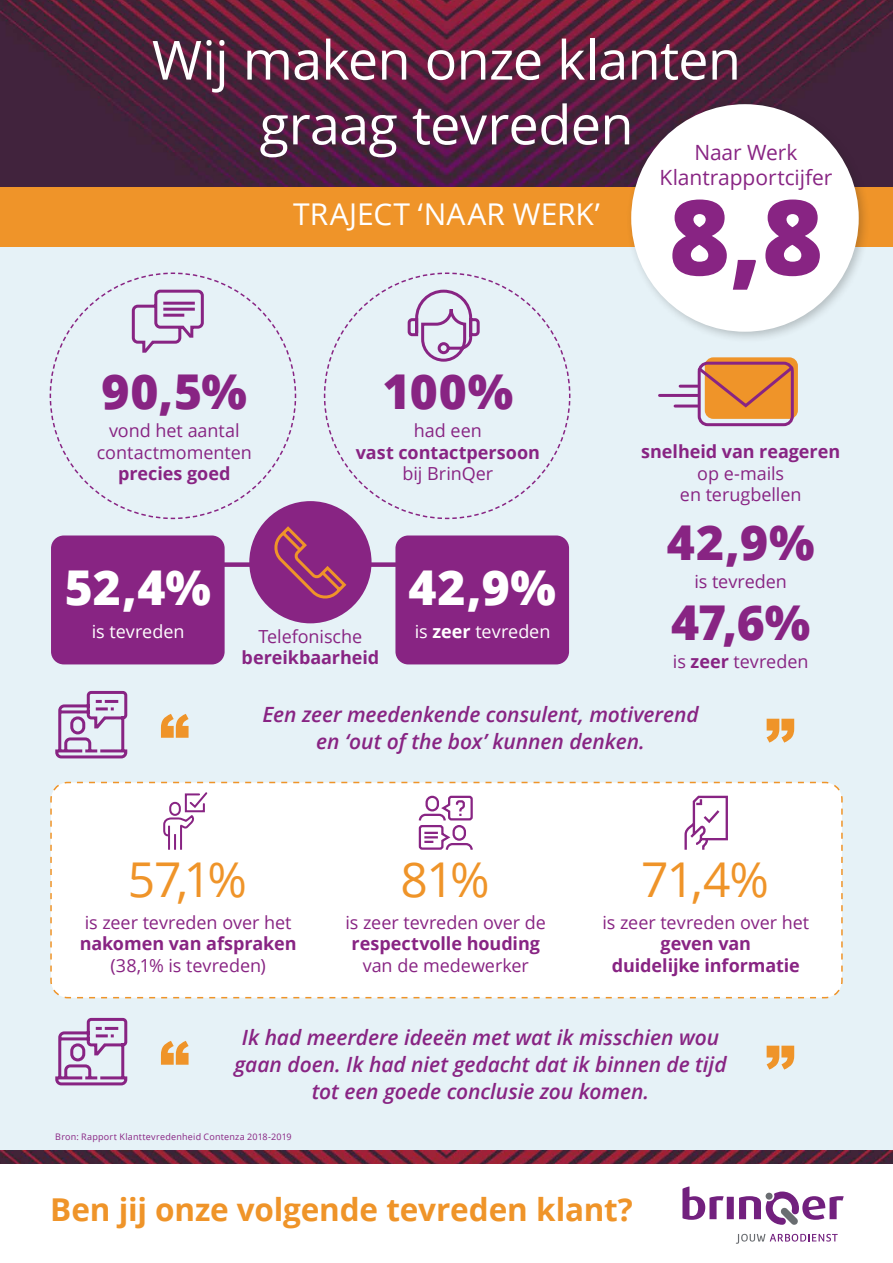
<style>
.page{position:relative;width:893px;height:1263px;background:#e6f2f7}
.page>*{position:absolute;margin:0;border:0;box-sizing:border-box;transform-origin:0 0}
.t1{font:800 104.4px "Open Sans";color:#882483}
.t2{font:900 60px "Arial";color:#ef9429}
.t3{font:54px/64.8px "Open Sans";letter-spacing:-.015em;color:#fff;text-align:center}
.t4{font:800 48px/79.8px "Open Sans";letter-spacing:.02em;color:#882483}
.t5{font:48px "Open Sans";color:#ef9429}
.t6{font:800 48px "Open Sans";color:#fff}
.t7{font:700 31.5px "Open Sans";letter-spacing:-.005em;color:#ef9429}
.t8{font:30px "Open Sans";letter-spacing:.005em;color:#fff}
.t9{font:italic 600 21px/27px "Open Sans";letter-spacing:-.005em;color:#882483;text-align:center}
.t10{font:21px/25.2px "Open Sans";letter-spacing:-.005em;color:#882483;text-align:center}
.t11{font:18px/21.6px "Open Sans";letter-spacing:-.005em;color:#882483;text-align:center}
.t12{font:700 18px/21.6px "Open Sans";letter-spacing:-.005em;color:#882483;text-align:center}
.t13{font:18px "Open Sans";letter-spacing:-.005em;color:#fff}
.t14{font:9px "Open Sans";letter-spacing:.025em;color:#882483}
.s1{font-weight:700}
</style>
<div class="page">
<img style="left:0;top:0;width:893px;height:187px">
<img style="left:0;top:1151px;width:893px;height:13px">
<div style="left:0;top:187px;width:893px;height:60px;background:#ef9429"></div>
<div style="left:0;top:1164px;width:893px;height:99px;background:#fff"></div>
<div style="left:705px;top:357px;width:93px;height:62px;background:#ef9429;border-radius:9px"></div>
<div style="left:249px;top:501px;width:123px;height:122px;background:#882483;border-radius:50%"></div>
<svg style="left:736px;top:1234px;width:102px;height:10px"></svg>
<svg style="left:682px;top:1186px;width:162px;height:39px"></svg>
<div style="left:766px;top:1193px;width:7px;height:6px;background:#6a6d71;border-radius:50%"></div>
<svg style="left:49px;top:272px;width:522px;height:331px"></svg>
<div style="left:51px;top:535px;width:174px;height:129px;background:#882483;border-radius:13px"></div>
<div style="left:395px;top:535px;width:174px;height:129px;background:#882483;border-radius:13px"></div>
<hr style="left:680px;top:385px;width:18px;height:3px;background:#882483">
<hr style="left:659px;top:394px;width:39px;height:3px;background:#882483">
<hr style="left:675px;top:405px;width:23px;height:3px;background:#882483">
<div style="left:698px;top:362px;width:96px;height:64px;border:3px solid #882483;border-radius:9px"></div>
<svg style="left:694px;top:363px;width:100px;height:46px"></svg>
<div style="left:50px;top:781px;width:793px;height:218px;background:#fff"></div>
<svg style="left:418px;top:795px;width:56px;height:57px"></svg>
<svg style="left:683px;top:794px;width:46px;height:58px"></svg>
<svg style="left:162px;top:790px;width:47px;height:62px"></svg>
<svg style="left:55px;top:690px;width:73px;height:69px"></svg>
<svg style="left:55px;top:1017px;width:73px;height:69px"></svg>
<div style="left:625px;top:98px;width:246px;height:246px;background:#1d1d1b;opacity:.25"></div>
<div style="left:631px;top:104px;width:228px;height:228px;background:#fff;border-radius:50%"></div>
<h3 class="t3" style="left:152px;top:33px;width:590px">Wij maken onze klanten graag tevreden</h3>
<p class="t10" style="left:660px;top:142px;width:174px">Naar Werk<br>Klantrapportcijfer</p>
<h1 class="t1" style="left:669px;top:200px;width:156px">8,8</h1>
<h3 class="t8" style="left:293px;top:202px;width:308px">TRAJECT ‘NAAR WERK’</h3>
<h3 class="t4" style="left:102px;top:355px;width:147px">90,5%</h3>
<h3 class="t4" style="left:383px;top:355px;width:132px">100%</h3>
<p class="t11" style="left:97px;top:421px;width:156px">vond het aantal contactmomenten</p>
<p class="t12" style="left:118px;top:465px;width:114px">precies goed</p>
<h3 class="t6" style="left:65px;top:570px;width:148px">52,4%</h3>
<p class="t11" style="left:414px;top:421px;width:69px">had een</p>
<p class="t12" style="left:356px;top:443px;width:186px">vast contactpersoon</p>
<p class="t11" style="left:402px;top:465px;width:92px">bij BrinQer</p>
<h3 class="t6" style="left:408px;top:570px;width:149px">42,9%</h3>
<p class="t13" style="left:92px;top:624px;width:94px">is tevreden</p>
<p class="t11" style="left:259px;top:627px;width:105px">Telefonische</p>
<p class="t12" style="left:242px;top:649px;width:139px">bereikbaarheid</p>
<p class="t13" style="left:415px;top:624px;width:137px">is <span class="s1">zeer</span> tevreden</p>
<p class="t12" style="left:641px;top:443px;width:200px">snelheid van reageren</p>
<p class="t11" style="left:680px;top:464px;width:123px">op e-mails<br>en terugbellen</p>
<h3 class="t4" style="left:667px;top:506px;width:149px">42,9%<br>47,6%</h3>
<p class="t11" style="left:694px;top:573px;width:94px">is tevreden</p>
<p class="t11" style="left:673px;top:652px;width:137px">is <span class="s1">zeer</span> tevreden</p>
<h2 class="t2" style="left:159px;top:702px;width:31px">“</h2>
<p class="t9" style="left:262px;top:703px;width:438px">Een zeer meedenkende consulent, motiverend</p>
<p class="t9" style="left:316px;top:730px;width:330px">en ‘out of the box’ kunnen denken.</p>
<h2 class="t2" style="left:796px;top:755px;width:31px;rotate:-180deg">“</h2>
<h3 class="t5" style="left:128px;top:860px;width:121px">57,1%</h3>
<h3 class="t5" style="left:400px;top:860px;width:91px">81%</h3>
<h3 class="t5" style="left:641px;top:860px;width:130px">71,4%</h3>
<p class="t11" style="left:85px;top:913px;width:208px">is zeer tevreden over het</p>
<p class="t12" style="left:80px;top:934px;width:218px">nakomen van afspraken</p>
<p class="t11" style="left:111px;top:956px;width:157px">(38,1% is tevreden)</p>
<p class="t11" style="left:346px;top:913px;width:202px">is zeer tevreden over de</p>
<p class="t12" style="left:352px;top:934px;width:190px">respectvolle houding</p>
<p class="t11" style="left:363px;top:956px;width:168px">van de medewerker</p>
<p class="t11" style="left:602px;top:913px;width:208px">is zeer tevreden over het</p>
<p class="t12" style="left:612px;top:934px;width:190px">geven van<br>duidelijke informatie</p>
<h2 class="t2" style="left:159px;top:1029px;width:31px">“</h2>
<p class="t9" style="left:234px;top:1026px;width:494px">Ik had meerdere ideeën met wat ik misschien wou gaan doen. Ik had niet gedacht dat ik binnen de tijd</p>
<p class="t9" style="left:312px;top:1080px;width:339px">tot een goede conclusie zou komen.</p>
<p class="t14" style="left:55px;top:1133px;width:238px">Bron: Rapport Klanttevredenheid Contenza 2018-2019</p>
<h3 class="t7" style="left:50px;top:1197px;width:584px">Ben jij onze volgende tevreden klant?</h3>
<h2 class="t2" style="left:796px;top:1082px;width:31px;rotate:-180deg">“</h2>
</div>
